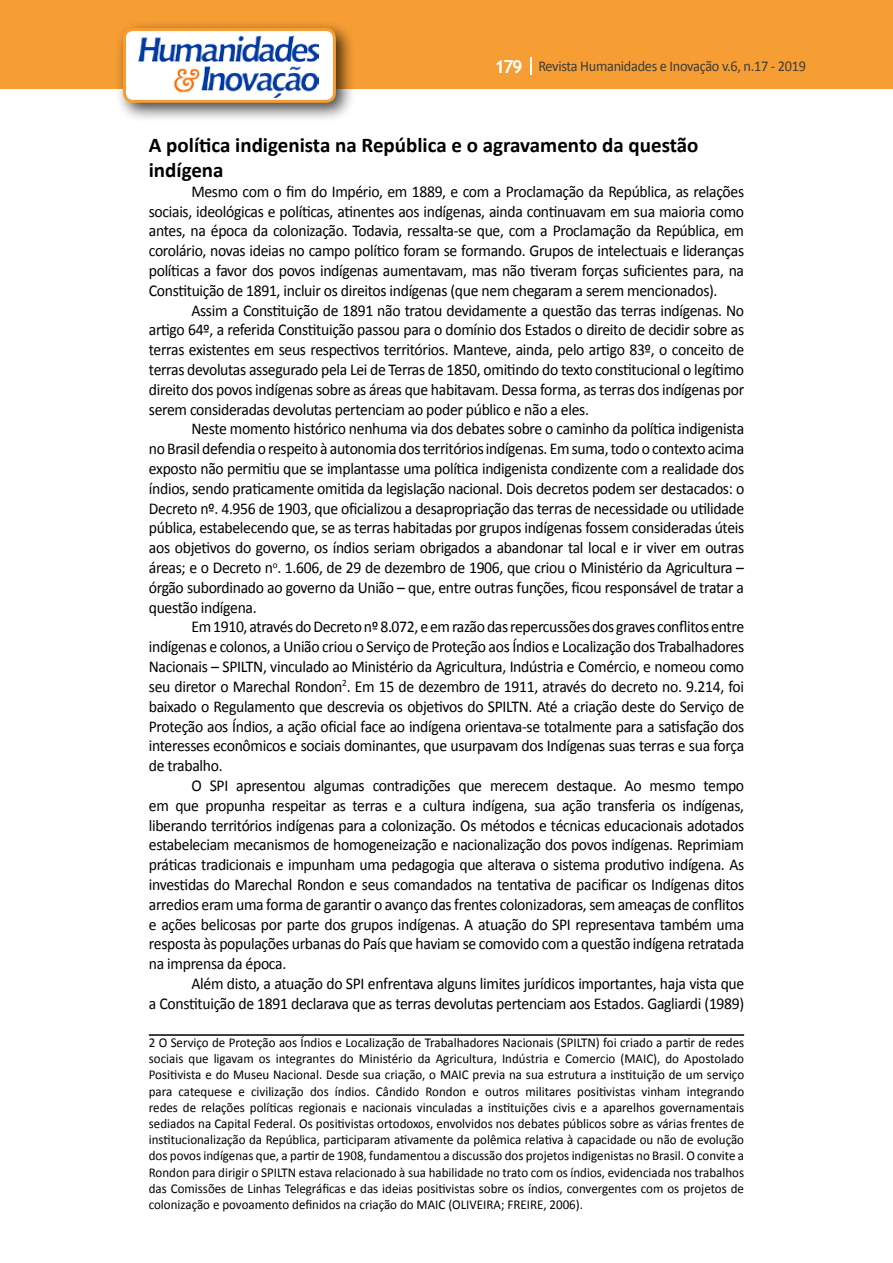
<style>
.page{position:relative;width:893px;height:1263px;background:#fff}
.page>*{position:absolute;margin:0;border:0;box-sizing:border-box;transform-origin:0 0}
.t1{font:700 21px/25.2px "Calibri";color:#000}
.t2{font:16.5px/19.8px "Calibri";letter-spacing:-.02em;color:#000;text-align:justify;scale:.95 1}
.t3{font:15px "Calibri";letter-spacing:-.02em;color:#3c3c3b;scale:.95 1}
.t4{font:13.5px/16.2px "Calibri";color:#000;text-align:justify;scale:.96 1}
.s1{font-family:"Trebuchet MS";font-weight:700;font-size:18px;color:#fff}
</style>
<div class="page">
<div style="left:0;top:0;width:893px;height:88px;background:#f69e34"></div>
<svg style="left:530px;top:57px;width:2px;height:18px"></svg>
<div style="left:115px;top:20px;width:241px;height:103px;background:#000;opacity:.75"></div>
<div style="left:125px;top:30px;width:209px;height:71px;background:#fff;border-radius:9px"></div>
<img style="left:138px;top:35px;width:181px;height:62px">
<div style="left:123px;top:28px;width:213px;height:75px;border:3px solid #f69e34;border-radius:9px"></div>
<hr style="left:149px;top:1034px;width:595px;height:2px;background:#000">
<p class="t3" style="left:495px;top:57px;width:329px"><span class="s1">179</span> Revista Humanidades e Inovação v.6, n.17 - 2019</p>
<p class="t1" style="left:149px;top:132px;width:551px">A política indigenista na República e o agravamento da questão indígena</p>
<p class="t2" style="left:149px;top:181px;width:628px;text-indent:43px">Mesmo com o fim do Império, em 1889, e com a Proclamação da República, as relações sociais, ideológicas e políticas, atinentes aos indígenas, ainda continuavam em sua maioria como antes, na época da colonização. Todavia, ressalta-se que, com a Proclamação da República, em corolário, novas ideias no campo político foram se formando. Grupos de intelectuais e lideranças políticas a favor dos povos indígenas aumentavam, mas não tiveram forças suficientes para, na Constituição de 1891, incluir os direitos indígenas (que nem chegaram a serem mencionados).</p>
<p class="t2" style="left:149px;top:300px;width:628px;text-indent:42px">Assim a Constituição de 1891 não tratou devidamente a questão das terras indígenas. No artigo 64º, a referida Constituição passou para o domínio dos Estados o direito de decidir sobre as terras existentes em seus respectivos territórios. Manteve, ainda, pelo artigo 83º, o conceito de terras devolutas assegurado pela Lei de Terras de 1850, omitindo do texto constitucional o legítimo direito dos povos indígenas sobre as áreas que habitavam. Dessa forma, as terras dos indígenas por serem consideradas devolutas pertenciam ao poder público e não a eles.</p>
<p class="t2" style="left:149px;top:419px;width:628px;text-indent:43px">Neste momento histórico nenhuma via dos debates sobre o caminho da política indigenista noBrasil defendia o respeito à autonomia dosterritóriosindígenas. Emsuma,todo o contexto acima exposto não permitiu que se implantasse uma política indigenista condizente com a realidade dos índios, sendo praticamente omitida da legislação nacional. Dois decretos podem ser destacados: o Decreto nº. 4.956 de 1903, que oficializou a desapropriação das terras de necessidade ou utilidade pública, estabelecendo que, se as terras habitadas por grupos indígenas fossem consideradas úteis aos objetivos do governo, os índios seriam obrigados a abandonar tal local e ir viver em outras áreas; e o Decreto n<sup>o</sup>. 1.606, de 29 de dezembro de 1906, que criou o Ministério da Agricultura – órgão subordinado ao governo da União – que, entre outras funções, ficou responsável de tratar a questão indígena.</p>
<p class="t2" style="left:149px;top:617px;width:628px;text-indent:43px">Em1910, atravésdoDecretonº8.072,eemrazãodasrepercussõesdos graves conflitosentre indígenas e colonos, a União criou o Serviço de Proteção aos Índios e Localização dos Trabalhadores Nacionais – SPILTN, vinculado ao Ministério da Agricultura, Indústria e Comércio, e nomeou como seu diretor o Marechal Rondon<sup>2</sup>. Em 15 de dezembro de 1911, através do decreto no. 9.214, foi baixado o Regulamento que descrevia os objetivos do SPILTN. Até a criação deste do Serviço de Proteção aos Índios, a ação oficial face ao indígena orientava-se totalmente para a satisfação dos interesses econômicos e sociais dominantes, que usurpavam dos Indígenas suas terras e sua força de trabalho.</p>
<p class="t2" style="left:149px;top:775px;width:628px;text-indent:43px">O SPI apresentou algumas contradições que merecem destaque. Ao mesmo tempo em que propunha respeitar as terras e a cultura indígena, sua ação transferia os indígenas, liberando territórios indígenas para a colonização. Os métodos e técnicas educacionais adotados estabeleciam mecanismos de homogeneização e nacionalização dos povos indígenas. Reprimiam práticas tradicionais e impunham uma pedagogia que alterava o sistema produtivo indígena. As investidas do Marechal Rondon e seus comandados na tentativa de pacificar os Indígenas ditos arredios eram uma forma de garantir o avanço das frentes colonizadoras, sem ameaças de conflitos e ações belicosas por parte dos grupos indígenas. A atuação do SPI representava também uma resposta às populações urbanas do País que haviam se comovido com a questão indígena retratada na imprensa da época.</p>
<p class="t2" style="left:149px;top:973px;width:628px;text-align:right">Além disto, a atuação do SPI enfrentava alguns limites jurídicos importantes, haja vista que<br>a Constituição de 1891 declarava que as terras devolutas pertenciam aos Estados. Gagliardi (1989)</p>
<p class="t4" style="left:149px;top:1034px;width:622px">2 O Serviço de Proteção aos Índios e Localização de Trabalhadores Nacionais (SPILTN) foi criado a partir de redes sociais que ligavam os integrantes do Ministério da Agricultura, Indústria e Comercio (MAIC), do Apostolado Positivista e do Museu Nacional. Desde sua criação, o MAIC previa na sua estrutura a instituição de um serviço para catequese e civilização dos índios. Cândido Rondon e outros militares positivistas vinham integrando redes de relações políticas regionais e nacionais vinculadas a instituições civis e a aparelhos governamentais sediados na Capital Federal. Os positivistas ortodoxos, envolvidos nos debates públicos sobre as várias frentes de institucionalização da República, participaram ativamente da polêmica relativa à capacidade ou não de evolução dos povos indígenas que, a partir de 1908, fundamentou a discussão dos projetos indigenistas no Brasil. O convite a Rondon para dirigir o SPILTN estava relacionado à sua habilidade no trato com os índios, evidenciada nos trabalhos das Comissões de Linhas Telegráficas e das ideias positivistas sobre os índios, convergentes com os projetos de colonização e povoamento definidos na criação do MAIC (OLIVEIRA; FREIRE, 2006).</p>
</div>
